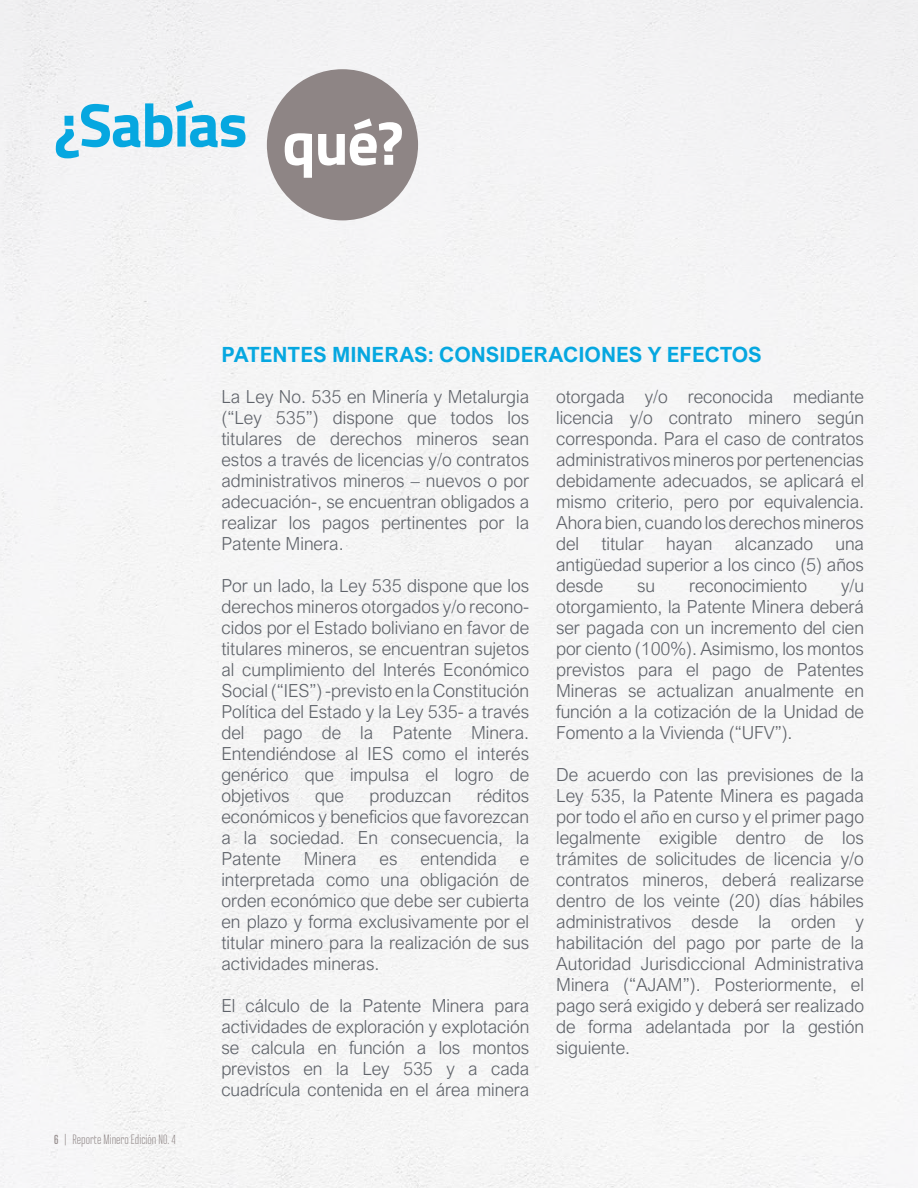
<style>
.page{position:relative;width:918px;height:1188px;background:#fff}
.page>*{position:absolute;margin:0;border:0;box-sizing:border-box;transform-origin:0 0}
.t1{font:700 61.65px "Titillium Web";letter-spacing:-.02em;color:#06a7e0}
.t2{font:700 21px "Arial Nova";color:#06a7e0}
.t3{font:300 18px/21px "Arial Nova";color:#5f636a;text-align:justify}
.t4{font:300 13.5px "Ristretto Pro";color:#8e8585}
.s1{color:#fff}
.s2{font-weight:500}
</style>
<div class="page">
<div style="left:267px;top:69px;width:151px;height:151px;background:#8e8585;border-radius:50%"></div>
<h1 class="t1" style="left:54px;top:78px;width:351px">¿Sabías <span class="s1">qué?</span></h1>
<p class="t4" style="left:54px;top:1132px;width:123px"><span class="s2">6</span> | Reporte Minero Edición NO. 4</p>
<p class="t2" style="left:221px;top:343px;width:542px">PATENTES MINERAS: CONSIDERACIONES Y EFECTOS</p>
<p class="t3" style="left:556px;top:386px;width:309px">otorgada y/o reconocida mediante licencia y/o contrato minero según corresponda. Para el caso de contratos administrativos mineros por pertenencias debidamente adecuados, se aplicará el mismo criterio, pero por equivalencia.<br>Ahora bien, cuando los derechos mineros del titular hayan alcanzado una antigüedad superior a los cinco (5) años desde</p>
<p class="t3" style="left:221px;top:386px;width:309px">La Ley No. 535 en Minería y Metalurgia (“Ley 535”) dispone que todos los titulares de derechos mineros sean estos a través de licencias y/o contratos administrativos mineros – nuevos o por adecuación-, se encuentran obligados a realizar los pagos pertinentes por la Patente Minera.</p>
<p class="t3" style="left:221px;top:575px;width:309px">Por un lado, la Ley 535 dispone que los derechos mineros otorgados y/o recono&shy;cidos por el Estado boliviano en favor de titulares mineros, se encuentran sujetos al cumplimiento del Interés Económico Social (“IES”) -previsto en la Constitución Política del Estado y la Ley 535- a través del pago de la Patente Minera.<br>Entendiéndose al IES como el interés genérico que impulsa el logro de objetivos</p>
<p class="t3" style="left:556px;top:575px;width:309px;text-indent:285px">y/u otorgamiento, la Patente Minera deberá ser pagada con un incremento del cien por ciento (100%). Asimismo, los montos previstos para el pago de Patentes Mineras se actualizan anualmente en función a la cotización de la Unidad de Fomento a la Vivienda (“UFV”).</p>
<p class="t3" style="left:556px;top:764px;width:309px">De acuerdo con las previsiones de la Ley 535, la Patente Minera es pagada por todo el año en curso y el primer pago legalmente exigible dentro de los trámites de solicitudes de licencia y/o contratos mineros, deberá realizarse dentro de los veinte (20) días hábiles administrativos desde la orden y habilitación del pago por parte de la Autoridad Jurisdiccional Administrativa Minera (“AJAM”). Posteriormente, el pago será exigido y deberá ser realizado de forma adelantada por la gestión siguiente.</p>
<p class="t3" style="left:637px;top:575px;width:19px">su</p>
<p class="t3" style="left:689px;top:575px;width:119px">reconocimiento</p>
<p class="t3" style="left:221px;top:785px;width:309px;text-indent:255px">réditos económicos y beneficios que favorezcan a la sociedad. En consecuencia, la Patente</p>
<p class="t3" style="left:315px;top:785px;width:31px">que</p>
<p class="t3" style="left:370px;top:785px;width:83px">produzcan</p>
<p class="t3" style="left:304px;top:848px;width:55px">Minera</p>
<p class="t3" style="left:380px;top:848px;width:19px">es</p>
<p class="t3" style="left:420px;top:848px;width:78px">entendida</p>
<p class="t3" style="left:221px;top:848px;width:309px;text-indent:298px">e interpretada como una obligación de orden económico que debe ser cubierta en plazo y forma exclusivamente por el titular minero para la realización de sus actividades mineras.</p>
<p class="t3" style="left:221px;top:995px;width:309px">El cálculo de la Patente Minera para actividades de exploración y explotación se calcula en función a los montos previstos en la Ley 535 y a cada cuadrícula contenida en el área minera</p>
</div>
